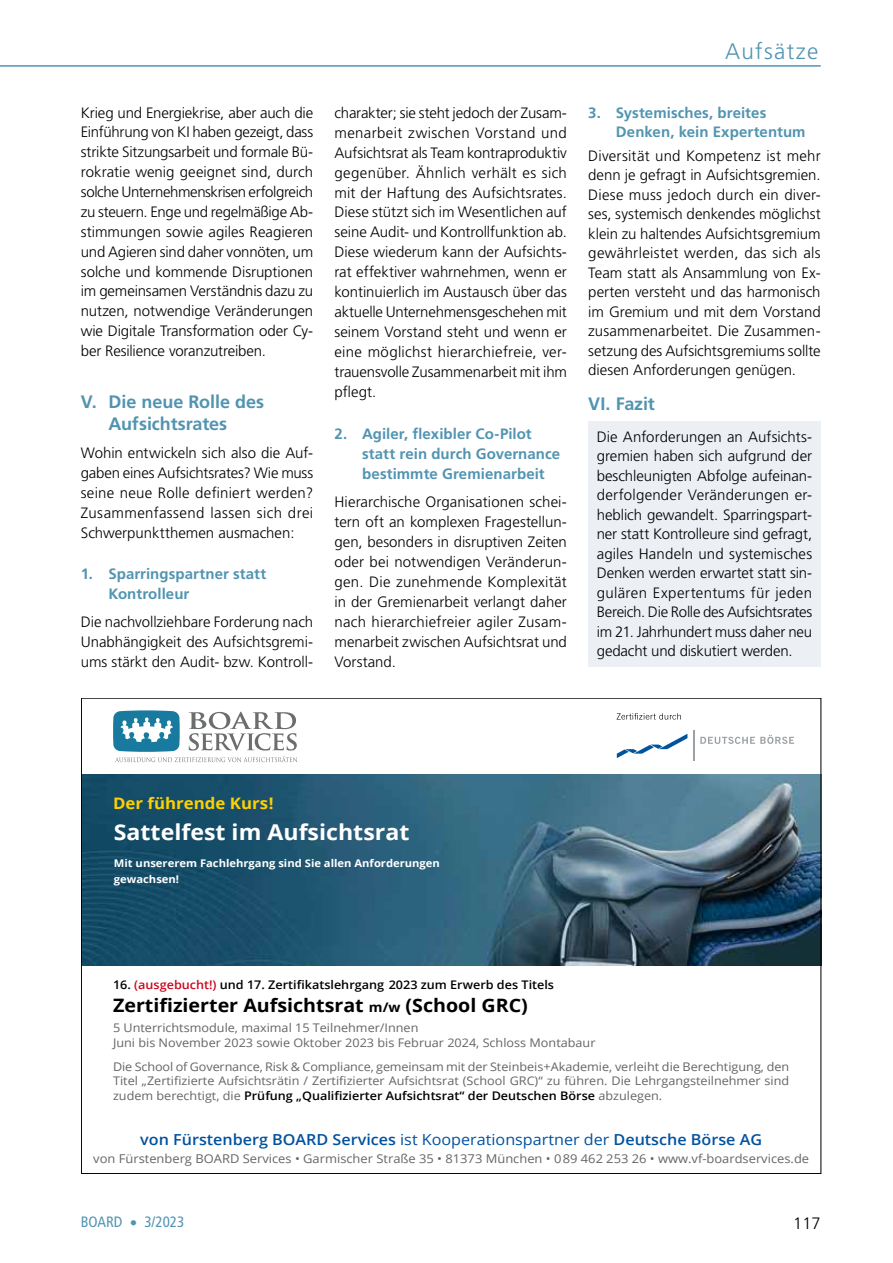
<style>
.page{position:relative;width:893px;height:1263px;background:#fff}
.page>*{position:absolute;margin:0;border:0;box-sizing:border-box;transform-origin:0 0}
.t1{font:300 22.5px "Frutiger";letter-spacing:.06em;color:#5194b1}
.t2{font:700 21.75px "Open Sans";color:#fff;scale:1.06 1}
.t3{font:700 18.45px "Open Sans";color:#000;scale:1.06 1}
.t4{font:700 18px/22px "Frutiger";letter-spacing:-.005em;color:#5194b1;text-align:center}
.t5{font:300 16.5px "Frutiger";color:#000}
.t6{font:700 15.9px "Open Sans";color:#ffd000;scale:1.06 1}
.t7{font:600 15.15px "Open Sans";color:#00529f;scale:1.06 1}
.t8{font:300 15px/20px "Frutiger";letter-spacing:-.005em;color:#000;text-align:justify}
.t9{font:700 15px/20px "Frutiger";letter-spacing:.005em;color:#5194b1}
.t10{font:condensed 15px "Frutiger";color:#5194b1}
.t11{font:12.15px "Open Sans";color:#646567;scale:1.06 1}
.t12{font:11.85px/14.2px "Open Sans";color:#646567;scale:1.06 1}
.t13{font:600 11.85px "Open Sans";color:#000;scale:1.06 1}
.t14{font:700 10.5px/15.9px "Open Sans";color:#fff;scale:1.06 1}
.s1{color:#cd071e}
.s2{font-size:13.2px}
.s3{font-weight:600;color:#000}
.s4{font-weight:400}
</style>
<div class="page">
<hr style="left:0;top:65px;width:821px;height:2px;background:#5194b1">
<div style="left:588px;top:421px;width:233px;height:246px;background:#ecf0f4"></div>
<img style="left:83px;top:774px;width:736px;height:192px">
<svg style="left:700px;top:735px;width:94px;height:9px"></svg>
<svg style="left:617px;top:734px;width:70px;height:24px"></svg>
<hr style="left:693px;top:731px;width:2px;height:30px;background:#9ba1a5">
<svg style="left:617px;top:713px;width:64px;height:7px"></svg>
<svg style="left:113px;top:710px;width:184px;height:52px"></svg>
<p class="t8" style="left:81px;top:103px;width:234px">Krieg und Energiekrise, aber auch die Einführung von KI haben gezeigt, dass strikte Sitzungsarbeit und formale Bü&shy;rokratie wenig geeignet sind, durch solche Unternehmenskrisen erfolgreich zu steuern. Enge und regelmäßige Ab&shy;stimmungen sowie agiles Reagieren und Agieren sind daher vonnöten, um solche und kommende Disruptionen im gemeinsamen Verständnis dazu zu nutzen, notwendige Veränderungen wie Digitale Transformation oder Cy&shy;ber Resilience voranzutreiben.</p>
<p class="t4" style="left:81px;top:391px;width:185px">V. Die neue Rolle des<br>Aufsichtsrates</p>
<p class="t8" style="left:81px;top:443px;width:234px">Wohin entwickeln sich also die Auf&shy;gaben eines Aufsichtsrates? Wie muss seine neue Rolle definiert werden?<br>Zusammenfassend lassen sich drei Schwerpunktthemen ausmachen:</p>
<p class="t9" style="left:108px;top:564px;width:159px;text-indent:-28px">1. Sparringspartner statt<br>Kontrolleur</p>
<p class="t8" style="left:81px;top:612px;width:234px">Die nachvollziehbare Forderung nach Unabhängigkeit des Aufsichtsgremi&shy;ums stärkt den Audit- bzw. Kontroll-</p>
<p class="t8" style="left:334px;top:103px;width:234px">charakter; sie steht jedoch der Zusam&shy;menarbeit zwischen Vorstand und Aufsichtsrat als Team kontraproduktiv gegenüber. Ähnlich verhält es sich mit der Haftung des Aufsichtsrates.<br>Diese stützt sich im Wesentlichen auf seine Audit- und Kontrollfunktion ab.<br>Diese wiederum kann der Aufsichts&shy;rat effektiver wahrnehmen, wenn er kontinuierlich im Austausch über das aktuelle Unternehmensgeschehen mit seinem Vorstand steht und wenn er eine möglichst hierarchiefreie, ver&shy;trauensvolle Zusammenarbeit mit ihm pflegt.</p>
<p class="t9" style="left:362px;top:423px;width:200px;text-indent:-28px">2. Agiler, flexibler Co-Pilot statt rein durch Governance bestimmte Gremienarbeit</p>
<p class="t8" style="left:334px;top:492px;width:234px">Hierarchische Organisationen schei&shy;tern oft an komplexen Fragestellun&shy;gen, besonders in disruptiven Zeiten oder bei notwendigen Veränderun&shy;gen. Die zunehmende Komplexität in der Gremienarbeit verlangt daher nach hierarchiefreier agiler Zusam&shy;menarbeit zwischen Aufsichtsrat und Vorstand.</p>
<h1 class="t1" style="left:725px;top:39px;width:95px">Aufsätze</h1>
<p class="t9" style="left:616px;top:103px;width:191px;line-height:19.5px;text-indent:-28px">3. Systemisches, breites<br>Denken, kein Expertentum</p>
<p class="t8" style="left:588px;top:146px;width:234px;line-height:19.5px">Diversität und Kompetenz ist mehr denn je gefragt in Aufsichtsgremien.<br>Diese muss jedoch durch ein diver&shy;ses, systemisch denkendes möglichst klein zu haltendes Aufsichtsgremium gewährleistet werden, das sich als Team statt als Ansammlung von Ex&shy;perten versteht und das harmonisch im Gremium und mit dem Vorstand zusammenarbeitet. Die Zusammen&shy;setzung des Aufsichtsgremiums sollte diesen Anforderungen genügen.</p>
<p class="t4" style="left:588px;top:392px;width:68px">VI. Fazit</p>
<p class="t8" style="left:597px;top:427px;width:217px;line-height:19.5px">Die Anforderungen an Aufsichts&shy;gremien haben sich aufgrund der beschleunigten Abfolge aufeinan&shy;derfolgender Veränderungen er&shy;heblich gewandelt. Sparringspart&shy;ner statt Kontrolleure sind gefragt, agiles Handeln und systemisches Denken werden erwartet statt sin&shy;gulären Expertentums für jeden Bereich. Die Rolle des Aufsichtsrates im 21. Jahrhundert muss daher neu gedacht und diskutiert werden.</p>
<p class="t6" style="left:113px;top:792px;width:153px">Der führende Kurs!</p>
<h2 class="t2" style="left:114px;top:817px;width:280px">Sattelfest im Aufsichtsrat</h2>
<p class="t14" style="left:114px;top:855px;width:309px">Mit unsererem Fachlehrgang sind Sie allen Anforderungen gewachsen!</p>
<p class="t13" style="left:113px;top:976px;width:418px">16. <span class="s1">(ausgebucht!)</span> und 17. Zertifikatslehrgang 2023 zum Erwerb des Titels</p>
<p class="t3" style="left:113px;top:992px;width:393px">Zertifizierter Aufsichtsrat <span class="s2">m/w</span> (School GRC)</p>
<p class="t12" style="left:113px;top:1021px;width:457px">5 Unterrichtsmodule, maximal 15 Teilnehmer/Innen<br>Juni bis November 2023 sowie Oktober 2023 bis Februar 2024, Schloss Montabaur</p>
<p class="t12" style="left:113px;top:1059px;width:639px;text-align:justify">Die School of Governance, Risk &amp; Compliance, gemeinsam mit der Steinbeis+Akademie, verleiht die Berechtigung, den Titel „Zertifizierte Aufsichtsrätin / Zertifizierter Aufsichtsrat (School GRC)“ zu führen. Die Lehrgangsteilnehmer sind zudem berechtigt, die <span class="s3">Prüfung „Qualifizierter Aufsichtsrat“ der Deutschen Börse</span> abzulegen.</p>
<p class="t7" style="left:140px;top:1129px;width:588px">von Fürstenberg BOARD Services <span class="s4">ist Kooperationspartner der</span> Deutsche Börse AG</p>
<p class="t11" style="left:93px;top:1151px;width:677px">von Fürstenberg BOARD Services • Garmischer Straße 35 • 81373 München • 0 89 462 253 26 • www.vf-boardservices.de</p>
<p class="t10" style="left:81px;top:1213px;width:105px">BOARD • 3/2023</p>
<p class="t5" style="left:793px;top:1213px;width:29px">117</p>
</div>
